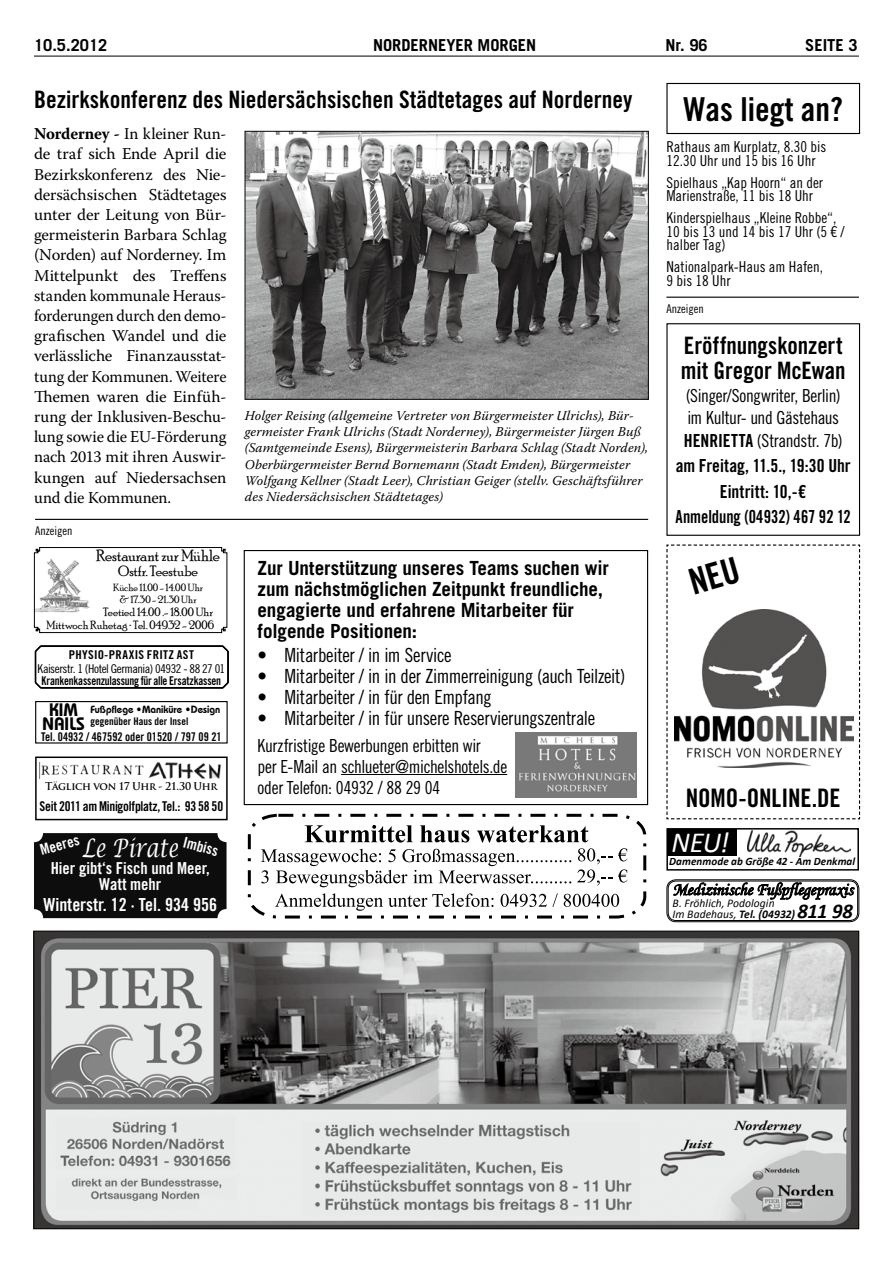
<style>
.page{position:relative;width:893px;height:1263px;background:#fff}
.page>*{position:absolute;margin:0;border:0;box-sizing:border-box;transform-origin:0 0}
.t1{font:33px "Trade Gothic LT Bold Cond Twenty";color:#000}
.t2{font:italic 29.25px "Calibri";color:#fff}
.t3{font:25.5px "Trade Gothic LT Bold Cond Twenty";letter-spacing:-.005em;color:#000}
.t4{font:italic 25.5px "Lucida Calligraphy";color:#fff;scale:.77 1}
.t5{font:24px/25.5px "Trade Gothic LT Bold Cond Twenty";color:#000}
.t6{font:19.5px "Trade Gothic LT Cond Eighteen";letter-spacing:-.02em;color:#000}
.t7{font:700 19.5px/21px "Trade Gothic LT";letter-spacing:-.005em;color:#000}
.t8{font:18px/22.5px "Trade Gothic LT Cond Eighteen";letter-spacing:-.02em;color:#000}
.t9{font:18px/25.5px "Trade Gothic LT Bold Cond Twenty";color:#000;text-align:center}
.t10{font:18px "Trade Gothic LT Bold Cond Twenty";color:#fff}
.t11{font:700 18px/13.5px "Bahamas";color:#000;text-align:center;scale:.96 1}
.t12{font:17.7px "Monotype Corsiva";letter-spacing:-.005em;color:#000}
.t13{font:16.5px/20.2px "Warnock Pro";letter-spacing:-.01em;color:#000;text-align:justify}
.t14{font:700 16.5px "Trade Gothic LT";color:#000}
.t15{font:16.5px/16.5px "Trade Gothic LT Bold Cond Twenty";color:#fff;text-align:center}
.t16{font:16.5px "Poor Richard";letter-spacing:-.015em;color:#000}
.t17{font:15px/13.5px "Trade Gothic LT Cond Eighteen";color:#000}
.t18{font:15px "Poor Richard";letter-spacing:-.005em;color:#000}
.t19{font:15px "Trade Gothic LT Bold Cond Twenty";color:#fff}
.t20{font:italic 13.5px/16.2px "Warnock Pro";letter-spacing:.01em;color:#000}
.t21{font:13.5px "Trade Gothic LT Bold Cond Twenty";letter-spacing:-.025em;color:#000}
.t22{font:12.15px "Trade Gothic LT Bold Cond Twenty";letter-spacing:-.015em;color:#000;scale:.91 1}
.t23{font:12.15px "Trade Gothic LT Cond Eighteen";letter-spacing:-.035em;color:#000;scale:1.04 1}
.t24{font:12.15px "Trade Gothic LT Bold Cond Twenty";letter-spacing:.03em;color:#000;scale:1.04 1}
.t25{font:12px/13px "Poor Richard";color:#000;text-align:right}
.t26{font:12px "Trade Gothic LT Bold Cond Twenty";color:#000;scale:.96 1}
.t27{font:12px "Trade Gothic LT Cond Eighteen";color:#000}
.t28{font:italic 11.7px/11.7px "Calibri";letter-spacing:.005em;color:#000}
.t29{font:italic 700 11.25px "Calibri";letter-spacing:.01em;color:#000}
.t30{font:10.5px/12px "Poor Richard";letter-spacing:.01em;color:#000;text-align:center}
.t31{font:700 10.5px "Bahamas";color:#000;scale:.96 1}
.t32{font:700 10.5px "Trajan Pro";letter-spacing:-.04em;color:#000}
.t33{font:10.5px "Trade Gothic LT Bold Cond Twenty";color:#000}
.s1{font-weight:700}
.s2{font-family:"Trade Gothic LT Bold Cond Twenty"}
.s3{font-weight:700;font-size:21px}
</style>
<div class="page">
<hr style="left:34px;top:56px;width:825px;height:1px;background:#000">
<div style="left:666px;top:879px;width:193px;height:43px;border:1px solid #000;border-radius:9px"></div>
<div style="left:668px;top:881px;width:190px;height:40px;border:1px solid #000;border-radius:8px"></div>
<svg style="left:673px;top:870px;width:182px;height:30px"></svg>
<div style="left:666px;top:83px;width:194px;height:51px;border:1px solid #000"></div>
<img style="left:40px;top:763px;width:181px;height:16px">
<div style="left:35px;top:756px;width:193px;height:64px;border:2px solid #000"></div>
<div style="left:35px;top:701px;width:193px;height:42px;border:1px solid #000"></div>
<div style="left:667px;top:829px;width:69px;height:27px;background:#000"></div>
<div style="left:666px;top:828px;width:193px;height:42px;border:2px solid #000"></div>
<img style="left:747px;top:831px;width:104px;height:26px">
<svg style="left:34px;top:547px;width:194px;height:86px"></svg>
<div style="left:34px;top:833px;width:193px;height:85px;background:#0d0d0d;border-radius:9px"></div>
<svg style="left:247px;top:813px;width:400px;height:106px"></svg>
<svg style="left:35px;top:646px;width:194px;height:42px"></svg>
<img style="left:36px;top:933px;width:821px;height:294px">
<hr style="left:35px;top:519px;width:613px;height:1px;background:#000">
<div style="left:666px;top:323px;width:194px;height:213px;border:1px solid #000"></div>
<hr style="left:666px;top:297px;width:193px;height:1px;background:#000">
<hr style="left:341px;top:774px;width:166px;height:1px;background:#000">
<div style="left:244px;top:550px;width:404px;height:255px;border:1px solid #000"></div>
<img style="left:515px;top:732px;width:122px;height:65px">
<img style="left:247px;top:133px;width:399px;height:264px">
<div style="left:245px;top:131px;width:403px;height:268px;border:1px solid #000"></div>
<svg style="left:666px;top:544px;width:194px;height:275px"></svg>
<p class="t14" style="left:34px;top:35px;width:75px">10.5.2012</p>
<p class="t14" style="left:373px;top:35px;width:8px">NOR</p>
<p class="t14" style="left:401px;top:35px;width:19px">DERNE</p>
<p class="t14" style="left:446px;top:35px;width:52px">YER MORGENN</p>
<p class="t14" style="left:676px;top:35px;width:34px">r. 96</p>
<p class="t14" style="left:805px;top:35px;width:54px">SEITE 3</p>
<h3 class="t5" style="left:34px;top:86px;width:600px">Bezirkskonferenz des Niedersächsischen Städtetages auf Norderney</h3>
<p class="t13" style="left:34px;top:123px;width:194px"><span class="s1">Norderney -</span> In kleiner Run&shy;de traf sich Ende April die Bezirkskonferenz des Nie&shy;dersächsischen Städtetages unter der Leitung von Bür&shy;germeisterin Barbara Schlag (Norden) auf Norderney. Im Mittelpunkt des Treffens standen kommunale Heraus&shy;forderungen durch den demo&shy;grafischen Wandel und die verlässliche Finanzausstat&shy;tung der Kommunen. Weitere Themen waren die Einfüh&shy;rung der Inklusiven-Beschu&shy;lung sowie die EU-Förderung nach 2013 mit ihren Auswir&shy;kungen auf Niedersachsen und die Kommunen.</p>
<p class="t27" style="left:35px;top:524px;width:39px">Anzeigen</p>
<p class="t16" style="left:96px;top:546px;width:125px">Restaurant zur Mühle</p>
<p class="t18" style="left:118px;top:562px;width:81px">Ostfr. Teestube</p>
<p class="t30" style="left:113px;top:581px;width:92px">Küche 11.00 - 14.00 Uhr &amp; 17.30 - 21.30 Uhr</p>
<p class="t25" style="left:46px;top:606px;width:169px">Teetied 14.00 .- 18.00 Uhr<br>Mittwoch Ruhetag · Tel. 04932 - 2006</p>
<p class="t24" style="left:69px;top:647px;width:122px">Physio-Praxis Fritz Ast</p>
<p class="t23" style="left:38px;top:661px;width:182px">Kaiserstr. 1 (Hotel Germania) 04932 - 88 27 01</p>
<p class="t22" style="left:42px;top:673px;width:199px">Krankenkassenzulassung für alle Ersatzkassen</p>
<p class="t11" style="left:42px;top:703px;width:46px">KIM<br>NAILS</p>
<p class="t31" style="left:90px;top:703px;width:137px">Fußpflege · Maniküre · Design</p>
<p class="t33" style="left:90px;top:715px;width:99px">gegenüber Haus der Insel</p>
<p class="t26" style="left:41px;top:729px;width:190px">Tel. 04932 / 467592 oder 01520 / 797 09 21</p>
<p class="t32" style="left:45px;top:780px;width:174px">Täglich von 17 Uhr - 21.30 Uhr</p>
<p class="t21" style="left:40px;top:798px;width:185px">Seit 2011 am Minigolfplatz, Tel.: 93 58 50</p>
<p class="t19" style="left:38px;top:841px;width:42px;rotate:-15deg">Meeres</p>
<p class="t19" style="left:186px;top:833px;width:38px;rotate:14deg">Imbiss</p>
<h3 class="t4" style="left:82px;top:833px;width:127px">Le Pirate</h3>
<p class="t15" style="left:51px;top:859px;width:161px">Hier gibt‘s Fisch und Meer,<br>Watt mehr</p>
<p class="t10" style="left:43px;top:893px;width:175px">Winterstr. 12 · Tel. 934 956</p>
<p class="t20" style="left:245px;top:407px;width:405px">Holger Reising (allgemeine Vertreter von Bürgermeister Ulrichs), Bür&shy;germeister Frank Ulrichs (Stadt Norderney), Bürgermeister Jürgen Buß (Samtgemeinde Esens), Bürgermeisterin Barbara Schlag (Stadt Norden), Oberbürgermeister Bernd Bornemann (Stadt Emden), Bürgermeister Wolfgang Kellner (Stadt Leer), Christian Geiger (stellv. Geschäftsführer des Niedersächsischen Städtetages)</p>
<p class="t7" style="left:258px;top:557px;width:353px">Zur Unterstützung unseres Teams suchen wir zum nächstmöglichen Zeitpunkt freundliche, engagierte und erfahrene Mitarbeiter für folgende Positionen:</p>
<p class="t6" style="left:258px;top:643px;width:196px">• Mitarbeiter / in im Service</p>
<p class="t6" style="left:258px;top:664px;width:369px">• Mitarbeiter / in in der Zimmerreinigung (auch Teilzeit)</p>
<p class="t6" style="left:258px;top:685px;width:236px">• Mitarbeiter / in für den Empfang</p>
<p class="t6" style="left:258px;top:706px;width:339px">• Mitarbeiter / in für unsere Reservierungszentrale</p>
<p class="t8" style="left:258px;top:734px;width:251px;line-height:21px">Kurzfristige Bewerbungen erbitten wir<br>per E-Mail an schlueter@michelshotels.de oder Telefon: 04932 / 88 29 04</p>
<h1 class="t1" style="left:683px;top:89px;width:161px">Was liegt an?</h1>
<p class="t17" style="left:666px;top:140px;width:161px">Rathaus am Kurplatz, 8.30 bis<br>12.30 Uhr und 15 bis 16 Uhr</p>
<p class="t17" style="left:666px;top:175px;width:158px">Spielhaus „Kap Hoorn“ an der<br>Marienstraße, 11 bis 18 Uhr</p>
<p class="t17" style="left:666px;top:211px;width:180px">Kinderspielhaus „Kleine Robbe“,<br>10 bis 13 und 14 bis 17 Uhr (5 € / halber Tag)</p>
<p class="t17" style="left:666px;top:260px;width:158px">Nationalpark-Haus am Hafen,<br>9 bis 18 Uhr</p>
<p class="t27" style="left:666px;top:302px;width:39px">Anzeigen</p>
<h3 class="t5" style="left:681px;top:332px;width:166px">Eröffnungskonzert mit Gregor McEwan</h3>
<p class="t8" style="left:684px;top:384px;width:160px">(Singer/Songwriter, Berlin) im Kultur- und Gästehaus<br><span class="s2">HENRIETTA</span> (Strandstr. 7b)</p>
<p class="t9" style="left:675px;top:453px;width:177px">am Freitag, 11.5., 19:30 Uhr<br>Eintritt: 10,-€<br>Anmeldung (04932) 467 92 12</p>
<h3 class="t3" style="left:686px;top:782px;width:154px">nomo-online.de</h3>
<h2 class="t2" style="left:672px;top:824px;width:59px">NEU!</h2>
<p class="t29" style="left:669px;top:855px;width:188px">Damenmode ab Größe 42 - Am Denkmal</p>
<p class="t12" style="left:673px;top:879px;width:182px">Medizinische Fußpflegepraxis</p>
<p class="t28" style="left:673px;top:896px;width:182px">B. Fröhlich, Podologin<br>Im Badehaus, <span class="s1">Tel. (04932)</span> <span class="s3">811 98</span></p>
</div>
